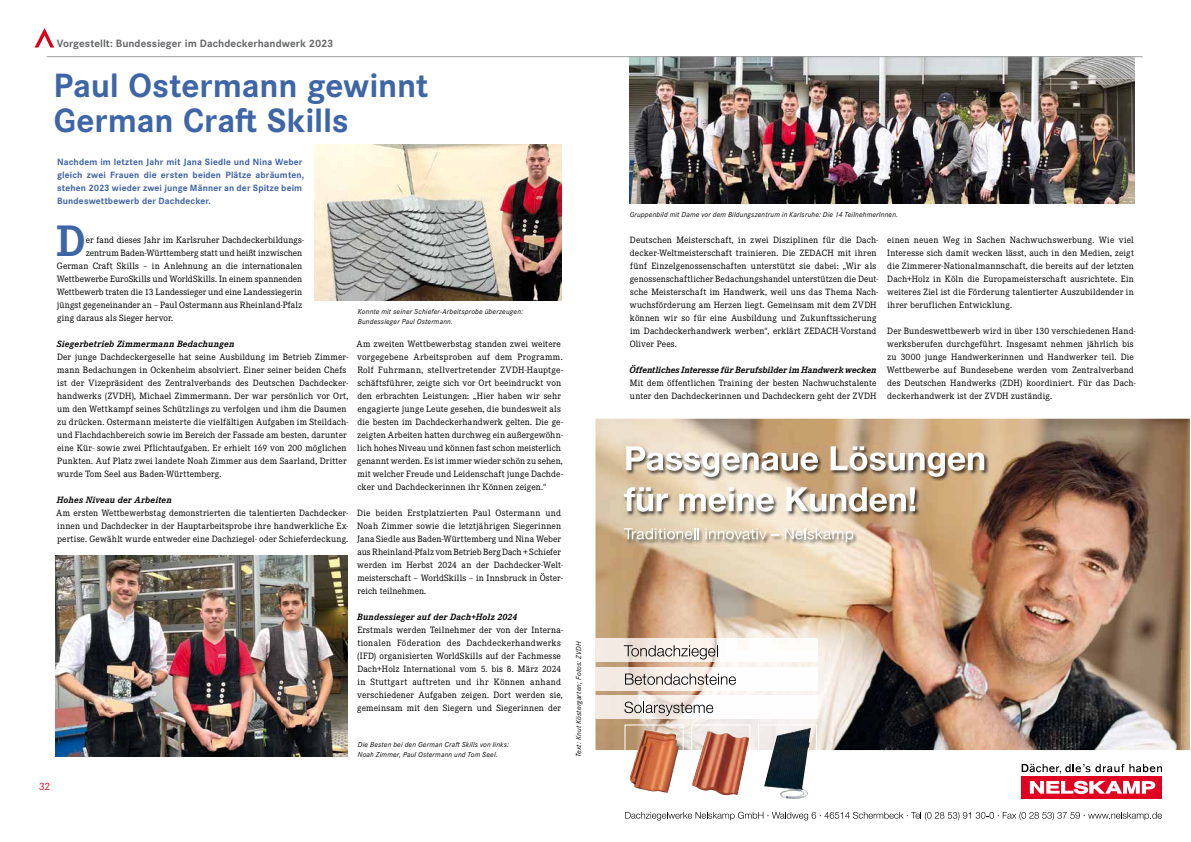
<style>
.page{position:relative;width:1191px;height:842px;background:#fff}
.page>*{position:absolute;margin:0;border:0;box-sizing:border-box;transform-origin:0 0}
.t1{font:700 45.8px "Corporate E Pro";color:#3e65a5}
.t2{font:700 35px/35px "Corporate S Pro";letter-spacing:-.005em;color:#3e65a5}
.t3{font:700 11px "Corporate S Pro";letter-spacing:.005em;color:#646567}
.t4{font:11px "Corporate S Pro";color:#e2001a}
.t5{font:9.5px/13px "Corporate E Pro";letter-spacing:.01em;color:#000}
.t6{font:700 9.5px/13px "Corporate S Pro";letter-spacing:.015em;color:#3e65a5}
.t7{font:italic 700 9.5px "Corporate E Pro";letter-spacing:.005em;color:#000}
.t8{font:italic 7.5px/10px "Corporate S Pro";letter-spacing:.025em;color:#000}
</style>
<div class="page">
<div style="left:1021px;top:776px;width:141px;height:23px;background:#e00021"></div>
<svg style="left:1029px;top:781px;width:126px;height:13px"></svg>
<svg style="left:1021px;top:764px;width:141px;height:10px"></svg>
<svg style="left:625px;top:812px;width:536px;height:8px"></svg>
<img style="left:595px;top:419px;width:595px;height:331px">
<img style="left:595px;top:695px;width:222px;height:23px">
<svg style="left:624px;top:702px;width:89px;height:14px"></svg>
<img style="left:595px;top:639px;width:222px;height:23px">
<svg style="left:624px;top:645px;width:93px;height:14px"></svg>
<img style="left:595px;top:667px;width:222px;height:23px">
<svg style="left:625px;top:673px;width:111px;height:12px"></svg>
<img style="left:764px;top:728px;width:45px;height:64px">
<div style="left:758px;top:724px;width:59px;height:77px;border:1px solid #fff"></div>
<img style="left:693px;top:731px;width:55px;height:64px">
<div style="left:691px;top:724px;width:59px;height:74px;border:1px solid #fff"></div>
<img style="left:629px;top:729px;width:50px;height:64px">
<div style="left:624px;top:724px;width:59px;height:74px;border:1px solid #fff"></div>
<img style="left:623px;top:445px;width:365px;height:102px">
<svg style="left:626px;top:446px;width:192px;height:31px"></svg>
<svg style="left:830px;top:446px;width:154px;height:31px"></svg>
<svg style="left:624px;top:487px;width:44px;height:25px"></svg>
<svg style="left:679px;top:487px;width:95px;height:25px"></svg>
<svg style="left:786px;top:487px;width:129px;height:25px"></svg>
<svg style="left:624px;top:528px;width:75px;height:11px"></svg>
<svg style="left:705px;top:528px;width:74px;height:11px"></svg>
<svg style="left:785px;top:528px;width:68px;height:14px"></svg>
<img style="left:1181px;top:651px;width:4px;height:94px">
<svg style="left:1182px;top:651px;width:3px;height:12px"></svg>
<img style="left:56px;top:556px;width:291px;height:201px">
<img style="left:314px;top:144px;width:247px;height:157px">
<img style="left:629px;top:57px;width:505px;height:147px">
<svg style="left:35px;top:28px;width:19px;height:20px"></svg>
<hr style="left:47px;top:56px;width:1095px;height:1px;background:#9c9e9f">
<p class="t3" style="left:57px;top:35px;width:278px">Vorgestellt: Bundessieger im Dachdeckerhandwerk 2023</p>
<h2 class="t2" style="left:54px;top:65px;width:376px">Paul Ostermann gewinnt<br>German Craft Skills</h2>
<p class="t6" style="left:57px;top:155px;width:249px">Nachdem im letzten Jahr mit Jana Siedle und Nina Weber gleich zwei Frauen die ersten beiden Plätze abräumten, stehen 2023 wieder zwei junge Männer an der Spitze beim Bundeswettbewerb der Dachdecker.</p>
<h1 class="t1" style="left:56px;top:209px;width:31px">D</h1>
<p class="t5" style="left:86px;top:233px;width:220px">er fand dieses Jahr im Karlsruher Dachdeckerbildungs-</p>
<p class="t5" style="left:86px;top:246px;width:218px">zentrum Baden-Württemberg statt und heißt inzwischen</p>
<p class="t5" style="left:57px;top:259px;width:247px">German Craft Skills – in Anlehnung an die internationalen</p>
<p class="t5" style="left:57px;top:272px;width:247px">Wettbewerbe EuroSkills und WorldSkills. In einem spannenden</p>
<p class="t5" style="left:57px;top:285px;width:247px">Wettbewerb traten die 13 Landessieger und eine Landessiegerin</p>
<p class="t5" style="left:57px;top:298px;width:247px">jüngst gegeneinander an – Paul Ostermann aus Rheinland-Pfalz</p>
<p class="t5" style="left:57px;top:311px;width:118px">ging daraus als Sieger hervor.</p>
<p class="t7" style="left:57px;top:337px;width:179px">Siegerbetrieb Zimmermann Bedachungen</p>
<p class="t5" style="left:57px;top:350px;width:293px">Der junge Dachdeckergeselle hat seine Ausbildung im Betrieb Zimmer&shy;mann Bedachungen in Ockenheim absolviert. Einer seiner beiden Chefs ist der Vizepräsident des Zentralverbands des Deutschen Dachdecker&shy;handwerks (ZVDH), Michael Zimmermann. Der war persönlich vor Ort, um den Wettkampf seines Schützlings zu verfolgen und ihm die Daumen zu drücken. Ostermann meisterte die vielfältigen Aufgaben im Steildach&shy;und Flachdachbereich sowie im Bereich der Fassade am besten, darunter eine Kür- sowie zwei Pflichtaufgaben. Er erhielt 169 von 200 möglichen Punkten. Auf Platz zwei landete Noah Zimmer aus dem Saarland, Dritter wurde Tom Seel aus Baden-Württemberg.</p>
<p class="t7" style="left:57px;top:493px;width:116px">Hohes Niveau der Arbeiten</p>
<p class="t5" style="left:56px;top:506px;width:294px;text-align:justify">Am ersten Wettbewerbstag demonstrierten die talentierten Dachdecker&shy;innen und Dachdecker in der Hauptarbeitsprobe ihre handwerkliche Ex&shy;pertise. Gewählt wurde entweder eine Dachziegel- oder Schieferdeckung.</p>
<p class="t8" style="left:358px;top:306px;width:167px">Konnte mit seiner Schiefer-Arbeitsprobe überzeugen:<br>Bundessieger Paul Ostermann.</p>
<p class="t5" style="left:356px;top:337px;width:208px">Am zweiten Wettbewerbstag standen zwei weitere vorgegebene Arbeitsproben auf dem Programm.<br>Rolf Fuhrmann, stellvertretender ZVDH-Hauptge&shy;schäftsführer, zeigte sich vor Ort beeindruckt von den erbrachten Leistungen: „Hier haben wir sehr engagierte junge Leute gesehen, die bundesweit als die besten im Dachdeckerhandwerk gelten. Die ge&shy;zeigten Arbeiten hatten durchweg ein außergewöhn&shy;lich hohes Niveau und können fast schon meisterlich genannt werden. Es ist immer wieder schön zu sehen, mit welcher Freude und Leidenschaft junge Dachde&shy;cker und Dachdeckerinnen ihr Können zeigen.“</p>
<p class="t5" style="left:357px;top:506px;width:207px">Die beiden Erstplatzierten Paul Ostermann und Noah Zimmer sowie die letztjährigen Siegerinnen Jana Siedle aus Baden-Württemberg und Nina Weber aus Rheinland-Pfalz vom Betrieb Berg Dach + Schiefer werden im Herbst 2024 an der Dachdecker-Welt&shy;meisterschaft – WorldSkills – in Innsbruck in Öster&shy;reich teilnehmen.</p>
<p class="t7" style="left:357px;top:610px;width:162px">Bundessieger auf der Dach+Holz 2024</p>
<p class="t5" style="left:357px;top:623px;width:207px">Erstmals werden Teilnehmer der von der Interna&shy;tionalen Föderation des Dachdeckerhandwerks (IFD) organisierten WorldSkills auf der Fachmesse Dach+Holz International vom 5. bis 8. März 2024 in Stuttgart auftreten und ihr Können anhand verschiedener Aufgaben zeigen. Dort werden sie, gemeinsam mit den Siegern und Siegerinnen der</p>
<p class="t4" style="left:39px;top:778px;width:13px">32</p>
<p class="t8" style="left:358px;top:739px;width:153px">Die Besten bei den German Craft Skills von links:<br>Noah Zimmer, Paul Ostermann und Tom Seel.</p>
<p class="t8" style="left:573px;top:757px;width:117px;rotate:-90deg">Text: Knut Köstergarten; Fotos: ZVDH</p>
<p class="t8" style="left:629px;top:209px;width:270px">Gruppenbild mit Dame vor dem Bildungszentrum in Karlsruhe: Die 14 TeilnehmerInnen.</p>
<p class="t5" style="left:630px;top:233px;width:250px">Deutschen Meisterschaft, in zwei Disziplinen für die Dach&shy;decker-Weltmeisterschaft trainieren. Die ZEDACH mit ihren fünf Einzelgenossenschaften unterstützt sie dabei: „Wir als genossenschaftlicher Bedachungshandel unterstützen die Deut&shy;sche Meisterschaft im Handwerk, weil uns das Thema Nach&shy;wuchsförderung am Herzen liegt. Gemeinsam mit dem ZVDH können wir so für eine Ausbildung und Zukunftssicherung im Dachdeckerhandwerk werben“, erklärt ZEDACH-Vorstand Oliver Pees.</p>
<p class="t7" style="left:629px;top:363px;width:248px">Öffentliches Interesse für Berufsbilder im Handwerk wecken</p>
<p class="t5" style="left:630px;top:376px;width:248px">Mit dem öffentlichen Training der besten Nachwuchstalente unter den Dachdeckerinnen und Dachdeckern geht der ZVDH</p>
<p class="t5" style="left:887px;top:233px;width:248px;text-align:justify">einen neuen Weg in Sachen Nachwuchswerbung. Wie viel Interesse sich damit wecken lässt, auch in den Medien, zeigt die Zimmerer-Nationalmannschaft, die bereits auf der letzten Dach+Holz in Köln die Europameisterschaft ausrichtete. Ein weiteres Ziel ist die Förderung talentierter Auszubildender in ihrer beruflichen Entwicklung.</p>
<p class="t5" style="left:887px;top:324px;width:250px">Der Bundeswettbewerb wird in über 130 verschiedenen Hand&shy;werksberufen durchgeführt. Insgesamt nehmen jährlich bis zu 3000 junge Handwerkerinnen und Handwerker teil. Die Wettbewerbe auf Bundesebene werden vom Zentralverband des Deutschen Handwerks (ZDH) koordiniert. Für das Dach&shy;deckerhandwerk ist der ZVDH zuständig.</p>
</div>
